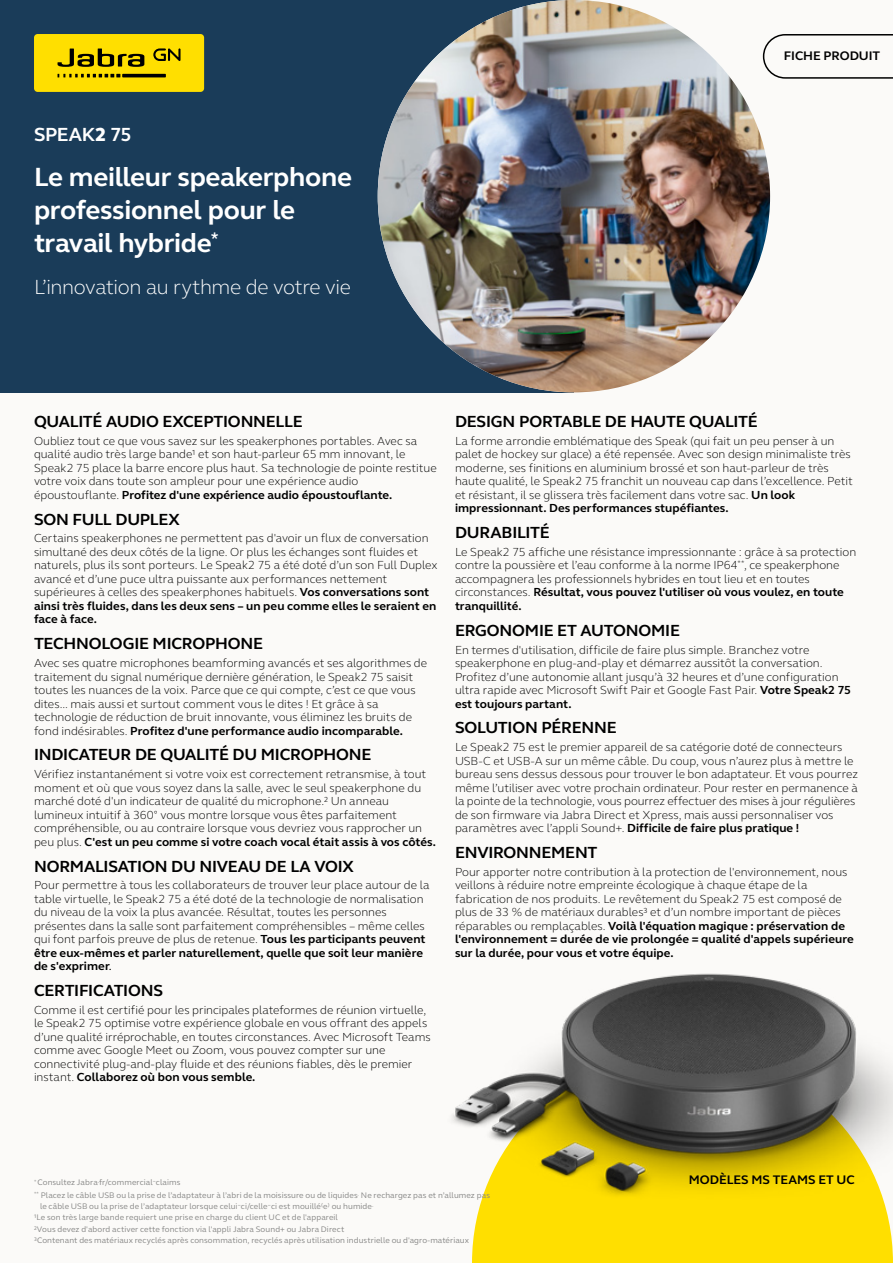
<style>
.page{position:relative;width:893px;height:1263px;background:#fbfaf8}
.page>*{position:absolute;margin:0;border:0;box-sizing:border-box;transform-origin:0 0}
.t1{font:700 27px/33px "GN Elliot";letter-spacing:-.015em;color:#fff}
.t2{font:300 21px "GN Elliot";letter-spacing:-.02em;color:#fff}
.t3{font:700 19.5px "GN Elliot";letter-spacing:-.015em;color:#fff}
.t4{font:700 16.5px "GN Elliot";letter-spacing:-.015em;color:#000}
.t5{font:700 12.75px "GN Elliot";color:#000}
.t6{font:300 12px/13.5px "GN Elliot";color:#000}
.t7{font:8.25px/11.2px "GN Elliot";letter-spacing:.01em;color:#878786}
.s1{font-weight:800}
.s2{font-weight:700}
.s3{font-weight:400}
</style>
<div class="page">
<div style="left:0;top:0;width:574px;height:392px;background:#1a3c59"></div>
<img style="left:378px;top:0;width:392px;height:392px;border-radius:196px">
<img style="left:452px;top:973px;width:441px;height:290px">
<svg style="left:763px;top:34px;width:130px;height:45px"></svg>
<div style="left:34px;top:34px;width:170px;height:58px;background:#ffdf00;border-radius:4px"></div>
<svg style="left:58px;top:49px;width:86px;height:18px"></svg>
<svg style="left:58px;top:74px;width:62px;height:3px"></svg>
<hr style="left:122px;top:74px;width:44px;height:3px;background:#000">
<svg style="left:153px;top:48px;width:28px;height:13px"></svg>
<h3 class="t3" style="left:34px;top:121px;width:99px">SPEAK<span class="s1">2</span> 75</h3>
<h1 class="t1" style="left:34px;top:160px;width:319px">Le meilleur speakerphone professionnel pour le travail hybride<sup>*</sup></h1>
<h2 class="t2" style="left:34px;top:273px;width:318px">L’innovation au rythme de votre vie</h2>
<p class="t5" style="left:784px;top:47px;width:98px">FICHE PRODUIT</p>
<h3 class="t4" style="left:34px;top:410px;width:270px">QUALITÉ AUDIO EXCEPTIONNELLE</h3>
<p class="t6" style="left:34px;top:434px;width:404px">Oubliez tout ce que vous savez sur les speakerphones portables. Avec sa qualité audio très large bande1 et son haut-parleur 65 mm innovant, le Speak2 75 place la barre encore plus haut. Sa technologie de pointe restitue votre voix dans toute son ampleur pour une expérience audio époustouflante. <span class="s2">Profitez d'une expérience audio époustouflante.</span></p>
<h3 class="t4" style="left:34px;top:508px;width:147px">SON FULL DUPLEX</h3>
<p class="t6" style="left:34px;top:531px;width:405px">Certains speakerphones ne permettent pas d'avoir un flux de conversation simultané des deux côtés de la ligne. Or plus les échanges sont fluides et naturels, plus ils sont porteurs. Le Speak2 75 a été doté d’un son Full Duplex avancé et d’une puce ultra puissante aux performances nettement supérieures à celles des speakerphones habituels. <span class="s2">Vos conversations sont ainsi très fluides, dans les deux sens – un peu comme elles le seraient en face à face.</span></p>
<h3 class="t4" style="left:34px;top:633px;width:231px">TECHNOLOGIE MICROPHONE</h3>
<p class="t6" style="left:34px;top:656px;width:395px">Avec ses quatre microphones beamforming avancés et ses algorithmes de traitement du signal numérique dernière génération, le Speak2 75 saisit toutes les nuances de la voix. Parce que ce qui compte, c’est ce que vous dites... mais aussi et surtout comment vous le dites ! Et grâce à sa technologie de réduction de bruit innovante, vous éliminez les bruits de fond indésirables. <span class="s2">Profitez d'une performance audio incomparable.</span></p>
<h3 class="t4" style="left:34px;top:744px;width:339px">INDICATEUR DE QUALITÉ DU MICROPHONE</h3>
<p class="t6" style="left:34px;top:767px;width:403px">Vérifiez instantanément si votre voix est correctement retransmise, à tout moment et où que vous soyez dans la salle, avec le seul speakerphone du marché doté d'un indicateur de qualité du microphone.2 Un anneau lumineux intuitif à 360° vous montre lorsque vous êtes parfaitement compréhensible, ou au contraire lorsque vous devriez vous rapprocher un peu plus. <span class="s2">C'est un peu comme si votre coach vocal était assis à vos côtés.</span></p>
<h3 class="t4" style="left:34px;top:855px;width:321px">NORMALISATION DU NIVEAU DE LA VOIX</h3>
<p class="t6" style="left:34px;top:878px;width:397px">Pour permettre à tous les collaborateurs de trouver leur place autour de la table virtuelle, le Speak2 75 a été doté de la technologie de normalisation du niveau de la voix la plus avancée. Résultat, toutes les personnes présentes dans la salle sont parfaitement compréhensibles – même celles qui font parfois preuve de plus de retenue. <span class="s2">Tous les participants peuvent être eux-mêmes et parler naturellement, quelle que soit leur manière de s'exprimer</span><span class="s3">.</span></p>
<h3 class="t4" style="left:34px;top:979px;width:131px">CERTIFICATIONS</h3>
<p class="t6" style="left:34px;top:1003px;width:398px">Comme il est certifié pour les principales plateformes de réunion virtuelle, le Speak2 75 optimise votre expérience globale en vous offrant des appels d’une qualité irréprochable, en toutes circonstances. Avec Microsoft Teams comme avec Google Meet ou Zoom, vous pouvez compter sur une connectivité plug-and-play fluide et des réunions fiables, dès le premier instant. <span class="s2">Collaborez où bon vous semble.</span></p>
<h3 class="t4" style="left:455px;top:410px;width:304px">DESIGN PORTABLE DE HAUTE QUALITÉ</h3>
<p class="t6" style="left:455px;top:434px;width:399px">La forme arrondie emblématique des Speak (qui fait un peu penser à un palet de hockey sur glace) a été repensée. Avec son design minimaliste très moderne, ses finitions en aluminium brossé et son haut-parleur de très haute qualité, le Speak2 75 franchit un nouveau cap dans l’excellence. Petit et résistant, il se glissera très facilement dans votre sac. <span class="s2">Un look impressionnant. Des performances stupéfiantes.</span></p>
<h3 class="t4" style="left:455px;top:521px;width:96px">DURABILITÉ</h3>
<p class="t6" style="left:455px;top:545px;width:403px">Le Speak2 75 affiche une résistance impressionnante : grâce à sa protection contre la poussière et l’eau conforme à la norme IP64<sup>**</sup>, ce speakerphone accompagnera les professionnels hybrides en tout lieu et en toutes circonstances. <span class="s2">Résultat, vous pouvez l'utiliser où vous voulez, en toute tranquillité.</span></p>
<h3 class="t4" style="left:455px;top:619px;width:226px">ERGONOMIE ET AUTONOMIE</h3>
<p class="t6" style="left:455px;top:642px;width:398px">En termes d'utilisation, difficile de faire plus simple. Branchez votre speakerphone en plug-and-play et démarrez aussitôt la conversation.<br>Profitez d’une autonomie allant jusqu’à 32 heures et d’une configuration ultra rapide avec Microsoft Swift Pair et Google Fast Pair. <span class="s2">Votre Speak2 75 est toujours partant.</span></p>
<h3 class="t4" style="left:455px;top:717px;width:163px">SOLUTION PÉRENNE</h3>
<p class="t6" style="left:455px;top:740px;width:405px">Le Speak2 75 est le premier appareil de sa catégorie doté de connecteurs USB-C et USB-A sur un même câble. Du coup, vous n’aurez plus à mettre le bureau sens dessus dessous pour trouver le bon adaptateur. Et vous pourrez même l’utiliser avec votre prochain ordinateur. Pour rester en permanence à la pointe de la technologie, vous pourrez effectuer des mises à jour régulières de son firmware via Jabra Direct et Xpress, mais aussi personnaliser vos paramètres avec l’appli Sound+. <span class="s2">Difficile de faire plus pratique !</span></p>
<h3 class="t4" style="left:455px;top:841px;width:144px">ENVIRONNEMENT</h3>
<p class="t6" style="left:455px;top:865px;width:400px">Pour apporter notre contribution à la protection de l'environnement, nous veillons à réduire notre empreinte écologique à chaque étape de la fabrication de nos produits. Le revêtement du Speak2 75 est composé de plus de 33 % de matériaux durables3 et d’un nombre important de pièces réparables ou remplaçables. <span class="s2">Voilà l'équation magique : préservation de l'environnement = durée de vie prolongée = qualité d'appels supérieure sur la durée, pour vous et votre équipe.</span></p>
<p class="t7" style="left:34px;top:1176px;width:458px;line-height:12.3px"><sup>*</sup> Consultez Jabra.fr/commercial-claims<br><sup>**</sup> Placez le câble USB ou la prise de l’adaptateur à l’abri de la moisissure ou de liquides. Ne rechargez pas et n’allumez pas</p>
<p class="t7" style="left:34px;top:1200px;width:437px;text-indent:6px">le câble USB ou la prise de l’adaptateur lorsque celui-ci/celle-ci est mouillé(e) ou humide.<br>1Le son très large bande requiert une prise en charge du client UC et de l'appareil<br>2Vous devez d'abord activer cette fonction via l'appli Jabra Sound+ ou Jabra Direct<br>3Contenant des matériaux recyclés après consommation, recyclés après utilisation industrielle ou d'agro-matériaux</p>
<p class="t5" style="left:689px;top:1171px;width:167px">MODÈLES MS TEAMS ET UC</p>
</div>
